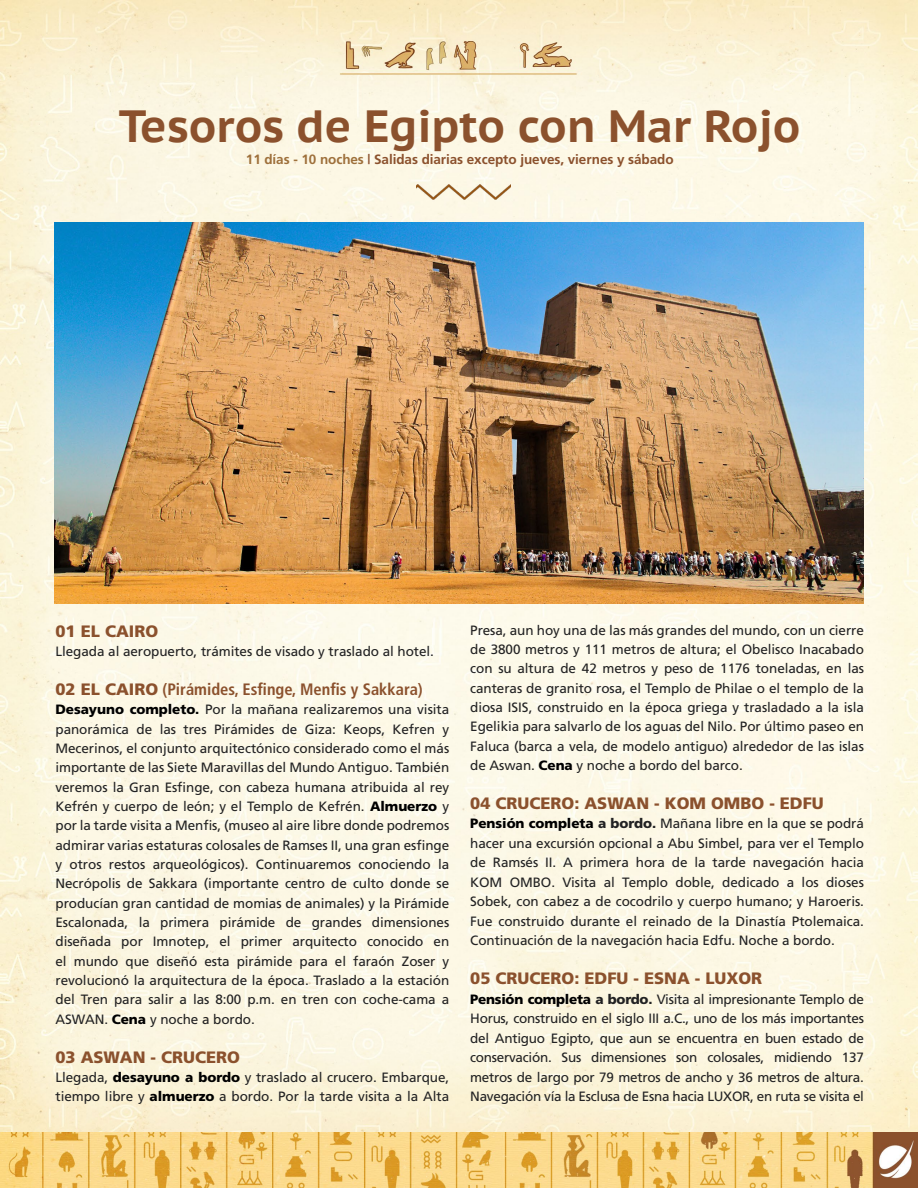
<style>
.page{position:relative;width:918px;height:1188px;background:#fff}
.page>*{position:absolute;margin:0;border:0;box-sizing:border-box;transform-origin:0 0}
.t1{font:700 45px "PT Sans Caption";color:#8b512d}
.t2{font:900 16.5px "Frutiger";color:#8b512d}
.t3{font:700 condensed 16.5px "Frutiger";color:#8b512d}
.t4{font:13.5px/19.4px "Frutiger";letter-spacing:-.005em;color:#222223;text-align:justify}
.t5{font:700 13.5px "Frutiger";letter-spacing:-.005em;color:#8b512d}
.s1{color:#9e703b}
.s2{font-weight:900;font-stretch:normal}
.s3{font-weight:900;color:#000}
.s4{font-weight:900}
</style>
<div class="page">
<img style="left:0;top:0;width:918px;height:1132px">
<img style="left:0;top:1132px;width:918px;height:56px">
<img style="left:417px;top:184px;width:93px;height:15px">
<img style="left:54px;top:222px;width:810px;height:381px">
<h1 class="t1" style="left:119px;top:96px;width:683px">Tesoros de Egipto con Mar Rojo</h1>
<p class="t5" style="left:246px;top:152px;width:429px"><span class="s1">11 días - 10 noches</span> | Salidas diarias excepto jueves, viernes y sábado</p>
<p class="t2" style="left:56px;top:621px;width:104px">01 EL CAIRO</p>
<p class="t4" style="left:56px;top:642px;width:380px">Llegada al aeropuerto, trámites de visado y traslado al hotel.</p>
<p class="t3" style="left:56px;top:679px;width:369px"><span class="s2">02 EL CAIRO</span> (Pirámides, Esfinge, Menfis y Sakkara)</p>
<p class="t4" style="left:56px;top:700px;width:395px"><span class="s3">Desayuno completo.</span> Por la mañana realizaremos una visita panorámica de las tres Pirámides de Giza: Keops, Kefren y Mecerinos, el conjunto arquitectónico considerado como el más importante de las Siete Maravillas del Mundo Antiguo. También veremos la Gran Esfinge, con cabeza humana atribuida al rey Kefrén y cuerpo de león; y el Templo de Kefrén. <span class="s3">Almuerzo</span> y por la tarde visita a Menfis, (museo al aire libre donde podremos admirar varias estaturas colosales de Ramses II, una gran esfinge y otros restos arqueológicos). Continuaremos conociendo la Necrópolis de Sakkara (importante centro de culto donde se producían gran cantidad de momias de animales) y la Pirámide Escalonada, la primera pirámide de grandes dimensiones diseñada por Imnotep, el primer arquitecto conocido en el mundo que diseñó esta pirámide para el faraón Zoser y revolucionó la arquitectura de la época. Traslado a la estación del Tren para salir a las 8:00 p.m. en tren con coche-cama a ASWAN. <span class="s3">Cena</span> y noche a bordo.</p>
<p class="t2" style="left:56px;top:1047px;width:186px">03 ASWAN - CRUCERO</p>
<p class="t4" style="left:56px;top:1067px;width:395px">Llegada, <span class="s3">desayuno a bordo</span> y traslado al crucero. Embarque, tiempo libre y <span class="s3">almuerzo</span> a bordo. Por la tarde visita a la Alta</p>
<p class="t4" style="left:470px;top:620px;width:395px">Presa, aun hoy una de las más grandes del mundo, con un cierre de 3800 metros y 111 metros de altura; el Obelisco Inacabado con su altura de 42 metros y peso de 1176 toneladas, en las canteras de granito rosa, el Templo de Philae o el templo de la diosa ISIS, construido en la época griega y trasladado a la isla Egelikia para salvarlo de los aguas del Nilo. Por último paseo en Faluca (barca a vela, de modelo antiguo) alrededor de las islas de Aswan. <span class="s3">Cena</span> y noche a bordo del barco.</p>
<p class="t2" style="left:470px;top:793px;width:355px">04 CRUCERO: ASWAN - KOM OMBO - EDFU</p>
<p class="t4" style="left:470px;top:814px;width:395px"><span class="s3">Pensión completa</span> <span class="s4">a bordo.</span> Mañana libre en la que se podrá hacer una excursión opcional a Abu Simbel, para ver el Templo de Ramsés II. A primera hora de la tarde navegación hacia KOM OMBO. Visita al Templo doble, dedicado a los dioses Sobek, con cabez a de cocodrilo y cuerpo humano; y Haroeris.<br>Fue construido durante el reinado de la Dinastía Ptolemaica.<br>Continuación de la navegación hacia Edfu. Noche a bordo.</p>
<p class="t2" style="left:470px;top:968px;width:294px">05 CRUCERO: EDFU - ESNA - LUXOR</p>
<p class="t4" style="left:470px;top:989px;width:395px"><span class="s3">Pensión completa</span> <span class="s4">a bordo.</span> Visita al impresionante Templo de Horus, construido en el siglo III a.C., uno de los más importantes del Antiguo Egipto, que aun se encuentra en buen estado de conservación. Sus dimensiones son colosales, midiendo 137 metros de largo por 79 metros de ancho y 36 metros de altura.<br>Navegación vía la Esclusa de Esna hacia LUXOR, en ruta se visita el</p>
</div>
